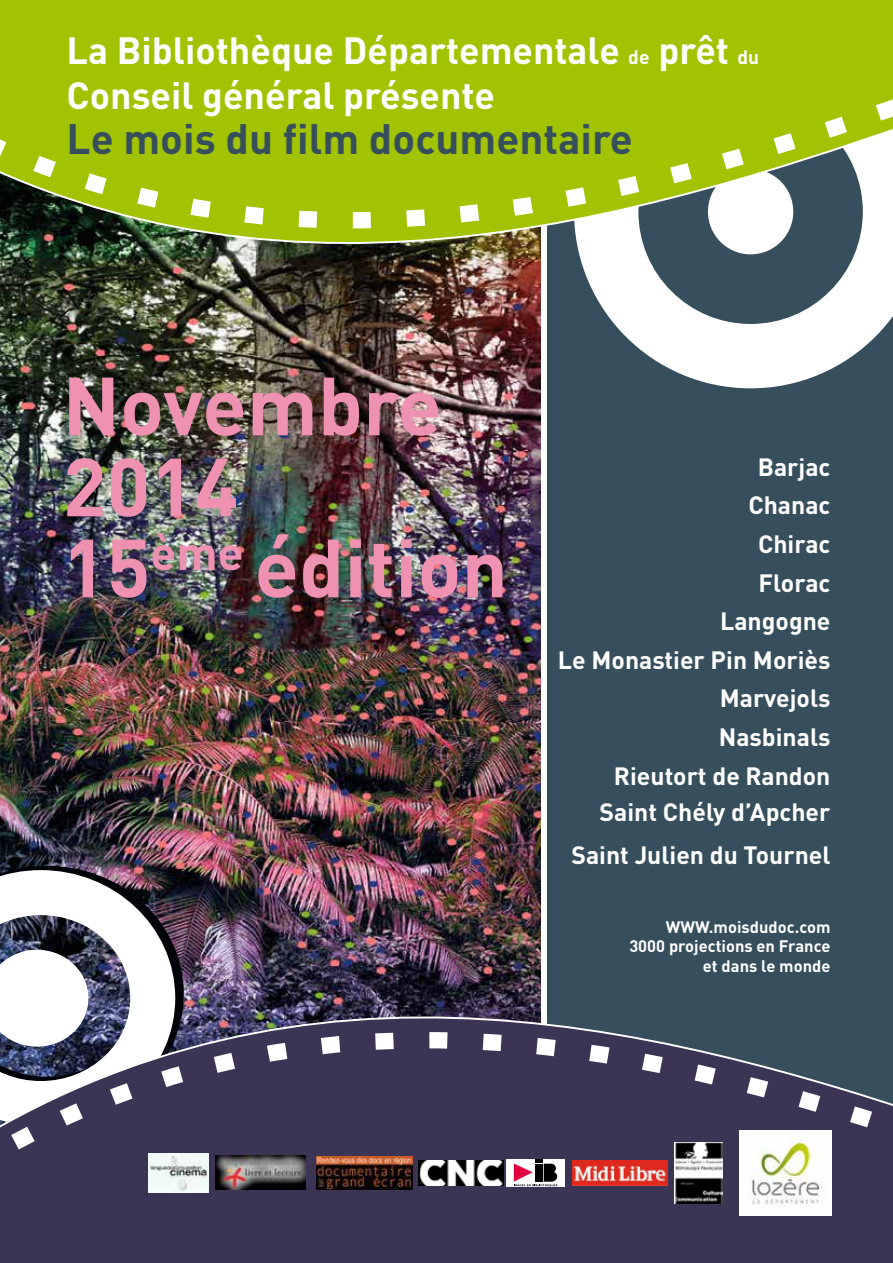
<style>
.page{position:relative;width:893px;height:1263px;background:#fff}
.page>*{position:absolute;margin:0;border:0;box-sizing:border-box;transform-origin:0 0}
.t1{font:700 81px/81px "DINOT";color:#ef92b1}
.t2{font:700 42px "DINOT";color:#374e5c}
.t3{font:700 37.5px/45px "DINOT";color:#fff}
.t4{font:700 24.75px "DINOT";color:#fff}
.t5{font:700 16.5px/19.8px "DINOT";color:#fff;text-align:right}
.s1{font-size:19.2px}
</style>
<div class="page">
<img style="left:0;top:689px;width:893px;height:574px">
<img style="left:0;top:666px;width:893px;height:23px">
<img style="left:0;top:0;width:893px;height:666px">
<img style="left:419px;top:1161px;width:84px;height:24px">
<div style="left:506px;top:1159px;width:59px;height:27px;background:#fff"></div>
<svg style="left:514px;top:1159px;width:43px;height:27px"></svg>
<img style="left:675px;top:1143px;width:48px;height:60px">
<img style="left:740px;top:1130px;width:92px;height:85px">
<img style="left:316px;top:1156px;width:96px;height:33px">
<img style="left:148px;top:1154px;width:60px;height:38px">
<img style="left:216px;top:1156px;width:89px;height:34px">
<img style="left:572px;top:1160px;width:96px;height:25px">
<img style="left:0;top:870px;width:175px;height:256px">
<h3 class="t3" style="left:67px;top:27px;width:694px">La Bibliothèque Départementale <span class="s1">de</span> prêt <span class="s1">du<br></span>Conseil général présente</h3>
<h2 class="t2" style="left:67px;top:112px;width:568px">Le mois du film documentaire</h2>
<h1 class="t1" style="left:63px;top:363px;width:447px">Novembre<br>2014<br>15<sup>ème</sup> édition</h1>
<p class="t4" style="left:758px;top:451px;width:74px">Barjac</p>
<p class="t4" style="left:748px;top:489px;width:84px">Chanac</p>
<p class="t4" style="left:758px;top:528px;width:74px">Chirac</p>
<p class="t4" style="left:758px;top:566px;width:73px">Florac</p>
<p class="t4" style="left:720px;top:605px;width:112px">Langogne</p>
<p class="t4" style="left:558px;top:644px;width:274px">Le Monastier Pin Moriès</p>
<p class="t4" style="left:720px;top:682px;width:112px">Marvejols</p>
<p class="t4" style="left:719px;top:721px;width:113px">Nasbinals</p>
<p class="t4" style="left:614px;top:759px;width:218px">Rieutort de Randon</p>
<p class="t4" style="left:600px;top:796px;width:232px">Saint Chély d’Apcher</p>
<p class="t4" style="left:571px;top:839px;width:261px">Saint Julien du Tournel</p>
<p class="t5" style="left:629px;top:916px;width:203px">WWW.moisdudoc.com<br>3000 projections en France et dans le monde</p>
</div>
